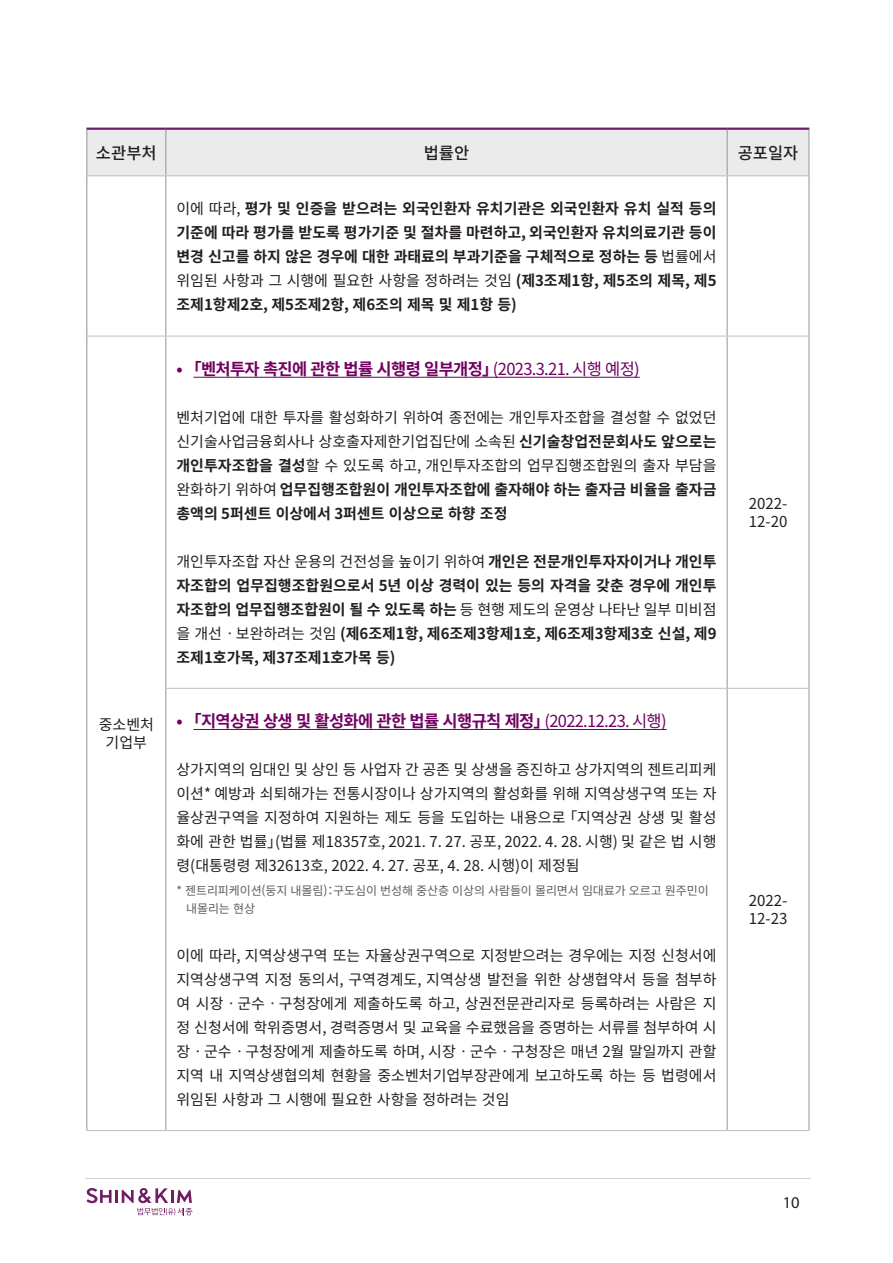
<style>
.page{position:relative;width:893px;height:1263px;background:#fff}
.page>*{position:absolute;margin:0;border:0;box-sizing:border-box;transform-origin:0 0}
.t1{font:700 16.5px "Noto Sans CJ Kkr";letter-spacing:-.04em;color:#720062}
.t2{font:500 16.5px "Noto Sans CJ Kkr";color:#231f20}
.t3{font:16.5px "Myriad Pro";color:#231f20}
.t4{font:15px/24px "Noto Sans CJ Kkr";color:#231f20;text-align:justify}
.t5{font:700 15px/24px "Noto Sans CJ Kkr";color:#231f20;text-align:justify}
.t6{font:12px "Noto Sans CJ Kkr";letter-spacing:-.01em;color:#5d5d5c}
.s1{font-weight:400}
.s2{font-weight:700}
</style>
<div class="page">
<svg style="left:86px;top:1188px;width:107px;height:27px"></svg>
<hr style="left:85px;top:1178px;width:726px;height:1px;background:#d2d2d2">
<div style="left:87px;top:130px;width:722px;height:45px;background:#ebebec"></div>
<hr style="left:86px;top:128px;width:80px;height:2px;background:#6a2068">
<hr style="left:166px;top:128px;width:561px;height:2px;background:#6a2068">
<hr style="left:727px;top:128px;width:82px;height:2px;background:#6a2068">
<hr style="left:86px;top:130px;width:1px;height:46px;background:#939598">
<hr style="left:165px;top:130px;width:1px;height:45px;background:#939598">
<hr style="left:727px;top:130px;width:1px;height:45px;background:#939598">
<hr style="left:809px;top:130px;width:1px;height:46px;background:#939598">
<hr style="left:87px;top:175px;width:79px;height:1px;background:#bfbfbf">
<hr style="left:166px;top:175px;width:561px;height:1px;background:#bfbfbf">
<hr style="left:727px;top:175px;width:82px;height:1px;background:#bfbfbf">
<hr style="left:86px;top:176px;width:1px;height:160px;background:#939598">
<hr style="left:165px;top:176px;width:1px;height:160px;background:#939598">
<hr style="left:727px;top:176px;width:1px;height:160px;background:#939598">
<hr style="left:809px;top:176px;width:1px;height:160px;background:#939598">
<hr style="left:86px;top:336px;width:1px;height:352px;background:#939598">
<hr style="left:165px;top:336px;width:1px;height:352px;background:#939598">
<hr style="left:727px;top:336px;width:1px;height:352px;background:#939598">
<hr style="left:809px;top:336px;width:1px;height:352px;background:#939598">
<hr style="left:86px;top:688px;width:1px;height:442px;background:#939598">
<hr style="left:165px;top:688px;width:1px;height:442px;background:#939598">
<hr style="left:727px;top:689px;width:1px;height:441px;background:#939598">
<hr style="left:809px;top:688px;width:1px;height:442px;background:#939598">
<hr style="left:87px;top:336px;width:79px;height:1px;background:#bfbfbf">
<hr style="left:166px;top:336px;width:561px;height:1px;background:#bfbfbf">
<hr style="left:727px;top:336px;width:82px;height:1px;background:#bfbfbf">
<hr style="left:166px;top:688px;width:561px;height:1px;background:#bfbfbf">
<hr style="left:727px;top:688px;width:82px;height:1px;background:#bfbfbf">
<hr style="left:166px;top:1130px;width:561px;height:1px;background:#bfbfbf">
<hr style="left:727px;top:1130px;width:82px;height:1px;background:#bfbfbf">
<hr style="left:86px;top:1130px;width:80px;height:1px;background:#bfbfbf">
<hr style="left:193px;top:377px;width:447px;height:1px;background:#720062">
<hr style="left:193px;top:729px;width:474px;height:1px;background:#720062">
<p class="t2" style="left:96px;top:143px;width:62px">소관부처</p>
<p class="t2" style="left:424px;top:143px;width:47px">법률안</p>
<p class="t2" style="left:738px;top:143px;width:62px">공포일자</p>
<p class="t4" style="left:99px;top:713px;width:57px">중소벤처</p>
<p class="t4" style="left:106px;top:731px;width:43px">기업부</p>
<p class="t5" style="left:176px;top:197px;width:542px"><span class="s1">이에 따라,</span> 평가 및 인증을 받으려는 외국인환자 유치기관은 외국인환자 유치 실적 등의 기준에 따라 평가를 받도록 평가기준 및 절차를 마련하고, 외국인환자 유치의료기관 등이 변경 신고를 하지 않은 경우에 대한 과태료의 부과기준을 구체적으로 정하는 등 <span class="s1">법률에서 위임된 사항과 그 시행에 필요한 사항을 정하려는 것임</span> (제3조제1항, 제5조의 제목, 제5 조제1항제2호, 제5조제2항, 제6조의 제목 및 제1항 등)</p>
<p class="t1" style="left:176px;top:359px;width:465px">• ｢벤처투자 촉진에 관한 법률 시행령 일부개정」<span class="s1">(2023.3.21. 시행 예정)</span></p>
<p class="t4" style="left:176px;top:406px;width:542px">벤처기업에 대한 투자를 활성화하기 위하여 종전에는 개인투자조합을 결성할 수 없었던 신기술사업금융회사나 상호출자제한기업집단에 소속된 <span class="s2">신기술창업전문회사도 앞으로는 개인투자조합을 결성</span>할 수 있도록 하고, 개인투자조합의 업무집행조합원의 출자 부담을 완화하기 위하여 <span class="s2">업무집행조합원이 개인투자조합에 출자해야 하는 출자금 비율을 출자금 총액의 5퍼센트 이상에서 3퍼센트 이상으로 하향 조정</span></p>
<p class="t5" style="left:176px;top:550px;width:542px"><span class="s1">개인투자조합 자산 운용의 건전성을 높이기 위하여</span> 개인은 전문개인투자자이거나 개인투 자조합의 업무집행조합원으로서 5년 이상 경력이 있는 등의 자격을 갖춘 경우에 개인투 자조합의 업무집행조합원이 될 수 있도록 하는 <span class="s1">등 현행 제도의 운영상 나타난 일부 미비점 을 개선ㆍ보완하려는 것임</span> (제6조제1항, 제6조제3항제1호, 제6조제3항제3호 신설, 제9 조제1호가목, 제37조제1호가목 등)</p>
<p class="t1" style="left:176px;top:712px;width:492px">• ｢지역상권 상생 및 활성화에 관한 법률 시행규칙 제정」<span class="s1">(2022.12.23. 시행)</span></p>
<p class="t4" style="left:176px;top:758px;width:541px">상가지역의 임대인 및 상인 등 사업자 간 공존 및 상생을 증진하고 상가지역의 젠트리피케 이션* 예방과 쇠퇴해가는 전통시장이나 상가지역의 활성화를 위해 지역상생구역 또는 자 율상권구역을 지정하여 지원하는 제도 등을 도입하는 내용으로 「지역상권 상생 및 활성 화에 관한 법률」(법률 제18357호, 2021. 7. 27. 공포, 2022. 4. 28. 시행) 및 같은 법 시행 령(대통령령 제32613호, 2022. 4. 27. 공포, 4. 28. 시행)이 제정됨</p>
<p class="t6" style="left:176px;top:884px;width:534px">* 젠트리피케이션(둥지 내몰림)：구도심이 번성해 중산층 이상의 사람들이 몰리면서 임대료가 오르고 원주민이</p>
<p class="t6" style="left:186px;top:902px;width:70px">내몰리는 현상</p>
<p class="t4" style="left:176px;top:944px;width:542px">이에 따라, 지역상생구역 또는 자율상권구역으로 지정받으려는 경우에는 지정 신청서에 지역상생구역 지정 동의서, 구역경계도, 지역상생 발전을 위한 상생협약서 등을 첨부하 여 시장ㆍ군수ㆍ구청장에게 제출하도록 하고, 상권전문관리자로 등록하려는 사람은 지 정 신청서에 학위증명서, 경력증명서 및 교육을 수료했음을 증명하는 서류를 첨부하여 시 장ㆍ군수ㆍ구청장에게 제출하도록 하며, 시장ㆍ군수ㆍ구청장은 매년 2월 말일까지 관할 지역 내 지역상생협의체 현황을 중소벤처기업부장관에게 보고하도록 하는 등 법령에서 위임된 사항과 그 시행에 필요한 사항을 정하려는 것임</p>
<p class="t4" style="left:749px;top:492px;width:40px">2022-</p>
<p class="t4" style="left:749px;top:510px;width:40px">12-20</p>
<p class="t4" style="left:749px;top:889px;width:40px">2022-</p>
<p class="t4" style="left:749px;top:907px;width:40px">12-23</p>
<p class="t3" style="left:783px;top:1192px;width:18px">10</p>
</div>
